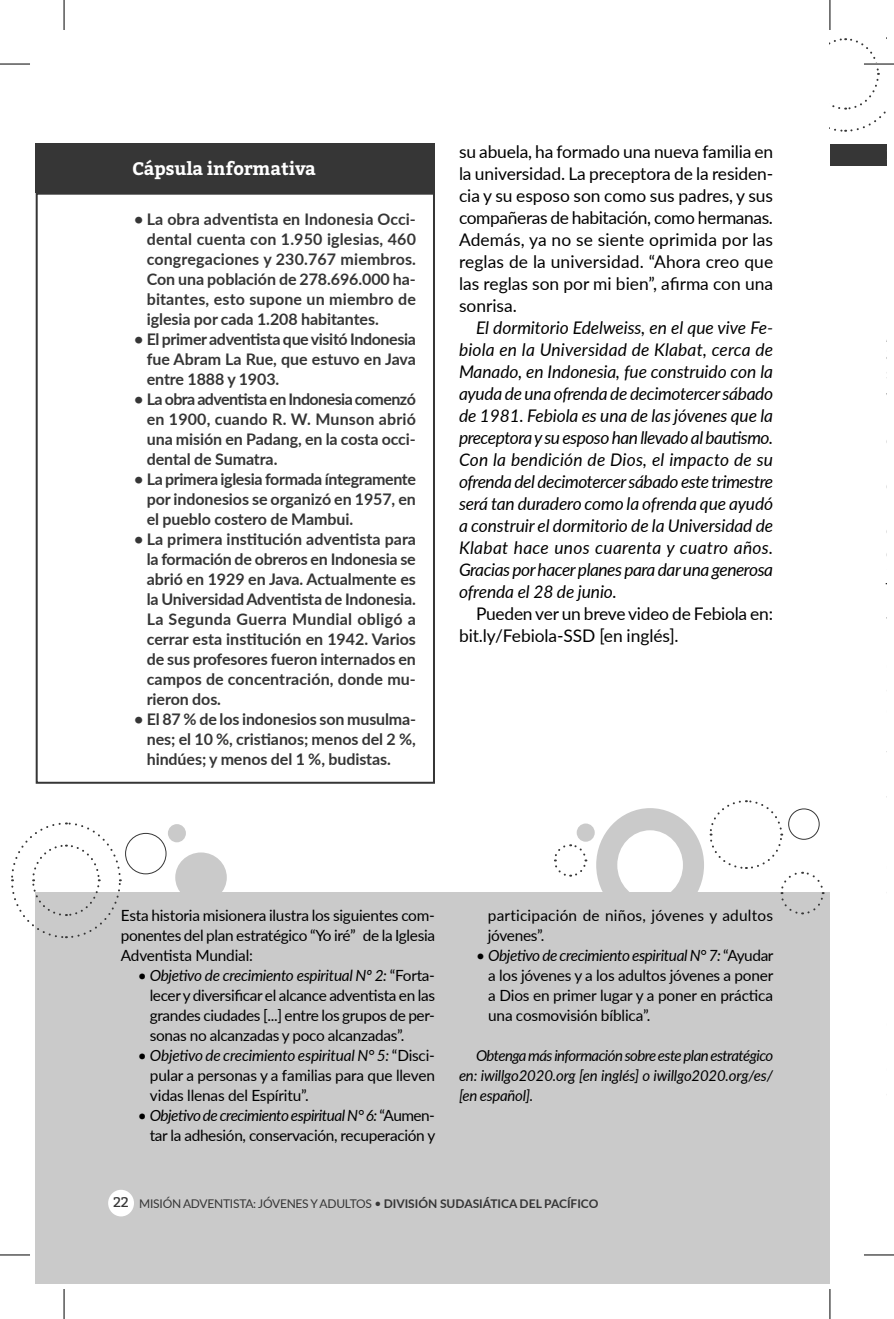
<style>
.page{position:relative;width:894px;height:1319px;background:#fff}
.page>*{position:absolute;margin:0;border:0;box-sizing:border-box;transform-origin:0 0}
.t1{font:700 18px "Bitter";letter-spacing:-.01em;color:#fff}
.t2{font:italic 17.4px/22px "Lato";letter-spacing:-.025em;color:#000;text-align:justify}
.t3{font:17.4px/22px "Lato";letter-spacing:-.005em;color:#000;text-align:justify}
.t4{font:700 16px/20px "Lato";letter-spacing:-.005em;color:#363636;text-align:justify}
.t5{font:15.4px/20px "Lato";letter-spacing:-.02em;color:#000;text-align:justify}
.t6{font:15.4px/20px "Lato";letter-spacing:.015em;color:#000}
.t7{font:italic 15px/20px "Lato";letter-spacing:-.015em;color:#000;text-align:justify}
.t8{font:12px "Lato";letter-spacing:-.02em;color:#363636}
.s1{font-style:italic}
.s2{font-family:"Bitter";font-size:14px}
.s3{font-weight:700}
</style>
<div class="page">
<svg style="left:829px;top:38px;width:57px;height:94px"></svg>
<div style="left:829px;top:144px;width:57px;height:22px;background:#363636"></div>
<div style="left:36px;top:892px;width:793px;height:391px;background:#cacaca"></div>
<div style="left:36px;top:143px;width:399px;height:50px;background:#363636"></div>
<div style="left:36px;top:193px;width:399px;height:591px;border:2px solid #363636"></div>
<svg style="left:554px;top:844px;width:33px;height:33px"></svg>
<div style="left:168px;top:824px;width:18px;height:18px;background:#cacaca;border-radius:50%"></div>
<div style="left:576px;top:823px;width:18px;height:18px;background:#cacaca;border-radius:50%"></div>
<svg style="left:11px;top:822px;width:111px;height:117px"></svg>
<div style="left:125px;top:833px;width:41px;height:41px;border:1px solid #363636;border-radius:50%"></div>
<svg style="left:596px;top:800px;width:228px;height:115px"></svg>
<div style="left:175px;top:852px;width:52px;height:50px;background:#cacaca;border-radius:50%"></div>
<div style="left:108px;top:1189px;width:26px;height:27px;background:#fff;border-radius:50%"></div>
<hr style="left:863px;top:63px;width:30px;height:2px;background:#fff">
<hr style="left:0;top:64px;width:30px;height:1px;background:#000">
<hr style="left:863px;top:64px;width:30px;height:1px;background:#000">
<hr style="left:0;top:1254px;width:30px;height:1px;background:#000">
<hr style="left:863px;top:1254px;width:30px;height:1px;background:#000">
<hr style="left:64px;top:0;width:1px;height:30px;background:#000">
<hr style="left:64px;top:1289px;width:1px;height:30px;background:#000">
<hr style="left:829px;top:0;width:1px;height:30px;background:#000">
<hr style="left:829px;top:1289px;width:1px;height:30px;background:#000">
<p class="t1" style="left:132px;top:157px;width:185px">Cápsula informativa</p>
<p class="t4" style="left:147px;top:208px;width:271px;text-indent:-13px">• La obra adventista en Indonesia Occi&shy;dental cuenta con 1.950 iglesias, 460 congregaciones y 230.767 miembros.<br>Con una población de 278.696.000 ha&shy;bitantes, esto supone un miembro de iglesia por cada 1.208 habitantes.</p>
<p class="t4" style="left:147px;top:328px;width:271px;text-indent:-13px">• El primer adventista que visitó Indonesia fue Abram La Rue, que estuvo en Java entre 1888 y 1903.</p>
<p class="t4" style="left:147px;top:388px;width:270px;text-indent:-13px">• La obra adventista en Indonesia comenzó en 1900, cuando R. W. Munson abrió una misión en Padang, en la costa occi&shy;dental de Sumatra.</p>
<p class="t4" style="left:147px;top:468px;width:271px;text-indent:-13px">• La primera iglesia formada íntegramente por indonesios se organizó en 1957, en el pueblo costero de Mambui.</p>
<p class="t4" style="left:147px;top:528px;width:271px;text-indent:-13px">• La primera institución adventista para la formación de obreros en Indonesia se abrió en 1929 en Java. Actualmente es la Universidad Adventista de Indonesia.<br>La Segunda Guerra Mundial obligó a cerrar esta institución en 1942. Varios de sus profesores fueron internados en campos de concentración, donde mu&shy;rieron dos.</p>
<p class="t4" style="left:147px;top:708px;width:271px;text-indent:-13px">• El 87 % de los indonesios son musulma&shy;nes; el 10 %, cristianos; menos del 2 %, hindúes; y menos del 1 %, budistas.</p>
<p class="t3" style="left:459px;top:140px;width:316px">su abuela, ha formado una nueva familia en la universidad. La preceptora de la residen&shy;cia y su esposo son como sus padres, y sus compañeras de habitación, como hermanas.<br>Además, ya no se siente oprimida por las reglas de la universidad. “Ahora creo que las reglas son por mi bien”, afirma con una sonrisa.</p>
<p class="t2" style="left:459px;top:316px;width:316px;text-indent:17px">El dormitorio Edelweiss, en el que vive Fe&shy;biola en la Universidad de Klabat, cerca de Manado, en Indonesia, fue construido con la ayuda de una ofrenda de decimotercer sábado de 1981. Febiola es una de las jóvenes que la preceptora y su esposo han llevado al bautismo.<br>Con la bendición de Dios, el impacto de su ofrenda del decimotercer sábado este trimestre será tan duradero como la ofrenda que ayudó a construir el dormitorio de la Universidad de Klabat hace unos cuarenta y cuatro años.<br>Gracias por hacer planes para dar una generosa ofrenda el 28 de junio.</p>
<p class="t3" style="left:459px;top:602px;width:315px;text-indent:17px">Pueden ver un breve video de Febiola en: bit.ly/Febiola-SSD [en inglés].</p>
<p class="t5" style="left:121px;top:905px;width:316px">Esta historia misionera ilustra los siguientes com&shy;ponentes del plan estratégico “Yo iré” de la Iglesia Adventista Mundial:</p>
<p class="t5" style="left:150px;top:965px;width:287px;text-indent:-12px">• <span class="s1">Objetivo de crecimiento espiritual Nº 2:</span> “Forta&shy;lecer y diversificar el alcance adventista en las grandes ciudades [...] entre los grupos de per&shy;sonas no alcanzadas y poco alcanzadas”.</p>
<p class="t5" style="left:150px;top:1045px;width:286px;text-indent:-12px">• <span class="s1">Objetivo de crecimiento espiritual N° 5:</span> “Disci&shy;pular a personas y a familias para que lleven vidas llenas del Espíritu”.</p>
<p class="t5" style="left:138px;top:1105px;width:299px;text-align:right">• <span class="s1">Objetivo de crecimiento espiritual N° 6:</span> “Aumen&shy;tar la adhesión, conservación, recuperación y</p>
<p class="t6" style="left:488px;top:905px;width:286px">participación de niños, jóvenes y adultos jóvenes”.</p>
<p class="t5" style="left:488px;top:945px;width:287px;text-indent:-12px">• <span class="s1">Objetivo de crecimiento espiritual N° 7:</span> “Ayudar a los jóvenes y a los adultos jóvenes a poner a Dios en primer lugar y a poner en práctica una cosmovisión bíblica”.</p>
<p class="t7" style="left:459px;top:1045px;width:316px;text-indent:17px">Obtenga más información sobre este plan estratégico en: iwillgo2020.org [en inglés] o iwillgo2020.org/es/ [en español].</p>
<p class="t8" style="left:113px;top:1195px;width:487px"><span class="s2">22</span> MISIÓN ADVENTISTA: JÓVENES Y ADULTOS • <span class="s3">DIVISIÓN SUDASIÁTICA DEL PACÍFICO</span></p>
</div>
